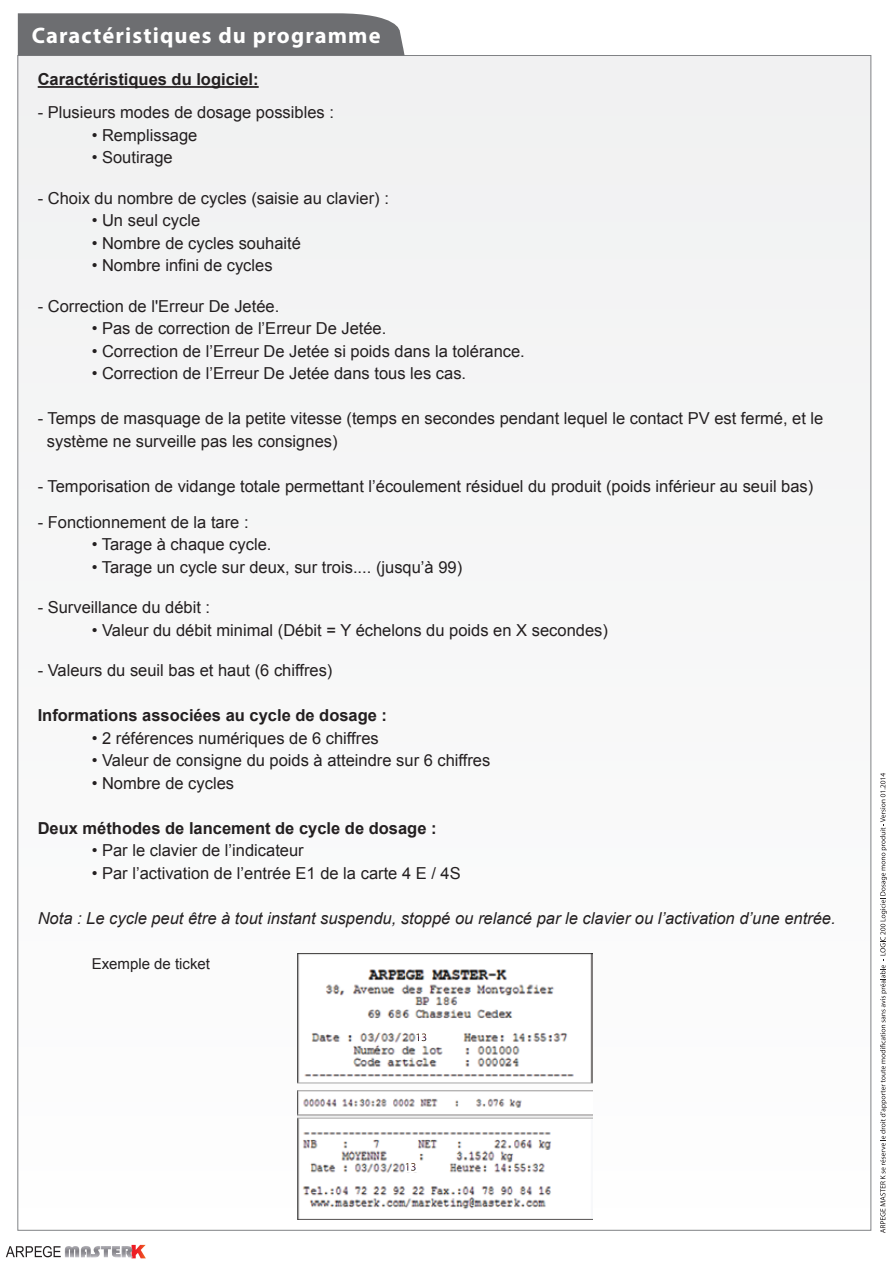
<style>
.page{position:relative;width:893px;height:1263px;background:#fff}
.page>*{position:absolute;margin:0;border:0;box-sizing:border-box;transform-origin:0 0}
.t1{font:700 22.5px "Myriad Pro";letter-spacing:.05em;color:#fff}
.t2{font:16.5px/22.5px "Arial";color:#231f20}
.t3{font:700 16.5px "Arial";color:#231f20}
.t4{font:italic 16.5px "Arial";color:#231f20}
.t5{font:15px "Arial";color:#231f20}
</style>
<div class="page">
<div style="left:18px;top:56px;width:853px;height:1174px;background:#f6f7f7"></div>
<div style="left:18px;top:13px;width:387px;height:42px;background:#6d6e71"></div>
<hr style="left:38px;top:86px;width:221px;height:2px;background:#231f20">
<img style="left:297px;top:953px;width:296px;height:266px">
<div style="left:416px;top:1031px;width:14px;height:11px;background:#fff"></div>
<svg style="left:416px;top:1033px;width:10px;height:8px"></svg>
<div style="left:405px;top:1161px;width:14px;height:11px;background:#fff"></div>
<svg style="left:406px;top:1163px;width:10px;height:8px"></svg>
<svg style="left:6px;top:1246px;width:55px;height:11px"></svg>
<img style="left:65px;top:1246px;width:14px;height:11px">
<svg style="left:81px;top:1245px;width:65px;height:13px"></svg>
<svg style="left:880px;top:773px;width:7px;height:460px"></svg>
<h1 class="t1" style="left:32px;top:21px;width:350px">Caractéristiques du programme</h1>
<p class="t3" style="left:38px;top:68px;width:222px">Caractéristiques du logiciel:</p>
<p class="t2" style="left:38px;top:101px;width:298px">- Plusieurs modes de dosage possibles :</p>
<p class="t2" style="left:92px;top:124px;width:107px">• Remplissage</p>
<p class="t2" style="left:92px;top:146px;width:82px">• Soutirage</p>
<p class="t2" style="left:38px;top:187px;width:353px">- Choix du nombre de cycles (saisie au clavier) :</p>
<p class="t2" style="left:92px;top:209px;width:110px">• Un seul cycle</p>
<p class="t2" style="left:92px;top:232px;width:211px">• Nombre de cycles souhaité</p>
<p class="t2" style="left:92px;top:254px;width:182px">• Nombre infini de cycles</p>
<p class="t2" style="left:38px;top:295px;width:243px">- Correction de l'Erreur De Jetée.</p>
<p class="t2" style="left:92px;top:317px;width:296px">• Pas de correction de l’Erreur De Jetée.</p>
<p class="t2" style="left:92px;top:340px;width:435px">• Correction de l’Erreur De Jetée si poids dans la tolérance.</p>
<p class="t2" style="left:92px;top:362px;width:376px">• Correction de l’Erreur De Jetée dans tous les cas.</p>
<p class="t2" style="left:47px;top:407px;width:778px;text-indent:-9px">- Temps de masquage de la petite vitesse (temps en secondes pendant lequel le contact PV est fermé, et le système ne surveille pas les consignes)</p>
<p class="t2" style="left:38px;top:475px;width:777px">- Temporisation de vidange totale permettant l’écoulement résiduel du produit (poids inférieur au seuil bas)</p>
<p class="t2" style="left:38px;top:511px;width:212px">- Fonctionnement de la tare :</p>
<p class="t2" style="left:92px;top:533px;width:181px">• Tarage à chaque cycle.</p>
<p class="t2" style="left:92px;top:556px;width:372px">• Tarage un cycle sur deux, sur trois.... (jusqu’à 99)</p>
<p class="t2" style="left:38px;top:596px;width:174px">- Surveillance du débit :</p>
<p class="t2" style="left:92px;top:619px;width:518px">• Valeur du débit minimal (Débit = Y échelons du poids en X secondes)</p>
<p class="t2" style="left:38px;top:659px;width:296px">- Valeurs du seuil bas et haut (6 chiffres)</p>
<p class="t3" style="left:38px;top:705px;width:351px">Informations associées au cycle de dosage :</p>
<p class="t2" style="left:92px;top:727px;width:289px">• 2 références numériques de 6 chiffres</p>
<p class="t2" style="left:92px;top:749px;width:400px">• Valeur de consigne du poids à atteindre sur 6 chiffres</p>
<p class="t2" style="left:92px;top:772px;width:144px">• Nombre de cycles</p>
<p class="t3" style="left:38px;top:817px;width:400px">Deux méthodes de lancement de cycle de dosage :</p>
<p class="t2" style="left:92px;top:839px;width:214px">• Par le clavier de l’indicateur</p>
<p class="t2" style="left:92px;top:862px;width:370px">• Par l’activation de l’entrée E1 de la carte 4 E / 4S</p>
<p class="t4" style="left:38px;top:907px;width:799px">Nota : Le cycle peut être à tout instant suspendu, stoppé ou relancé par le clavier ou l’activation d’une entrée.</p>
<p class="t5" style="left:92px;top:954px;width:120px">Exemple de ticket</p>
</div>
